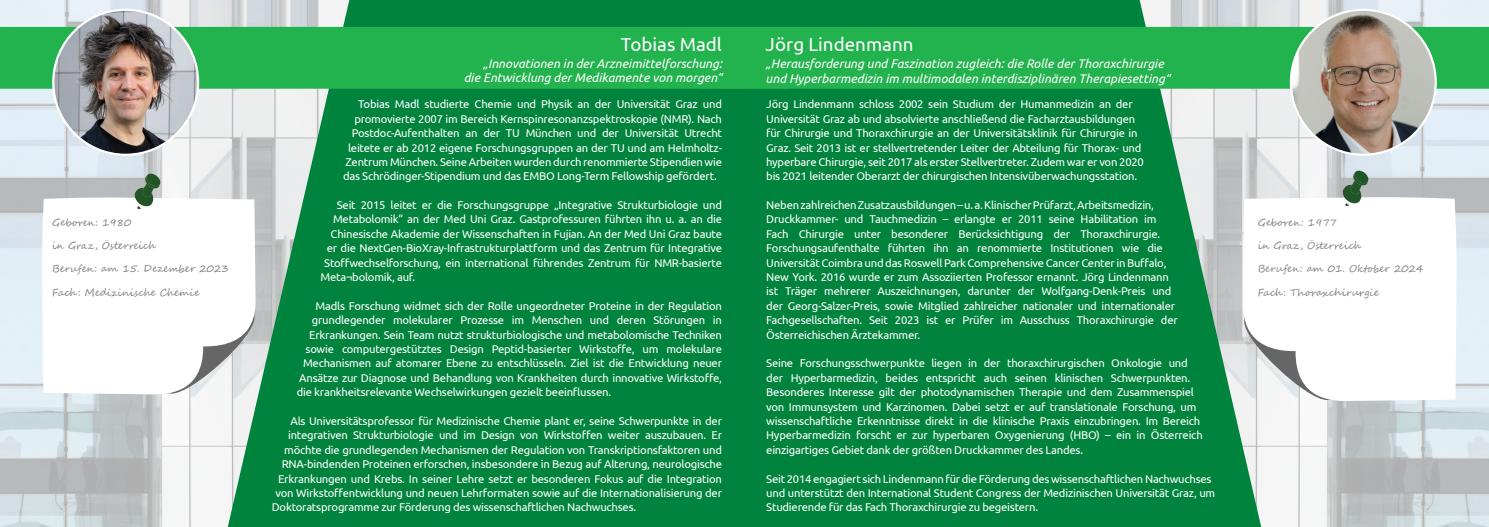
<style>
.page{position:relative;width:1489px;height:527px;background:#fff}
.page>*{position:absolute;margin:0;border:0;box-sizing:border-box;transform-origin:0 0}
.t1{font:18.75px "Ubuntu";color:#fff}
.t2{font:italic 12.5px "Ubuntu";color:#fff}
.t3{font:11.25px/14.4px "Ubuntu";letter-spacing:-.02em;color:#fff}
.t4{font:10px "Segoe Script";color:#7f8084}
</style>
<div class="page">
<img style="left:0;top:0;width:228px;height:526px">
<img style="left:1261px;top:0;width:227px;height:526px">
<svg style="left:228px;top:0;width:186px;height:526px;background:#359864"></svg>
<div style="left:414px;top:0;width:847px;height:526px;background:#00833d"></div>
<div style="left:0;top:27px;width:686px;height:62px;background:#22b24e"></div>
<div style="left:686px;top:27px;width:802px;height:62px;background:#22b24e"></div>
<img style="left:1290px;top:10px;width:145px;height:144px">
<img style="left:53px;top:10px;width:145px;height:145px;border-radius:72px">
<svg style="left:42px;top:197px;width:214px;height:198px"></svg>
<svg style="left:1242px;top:197px;width:214px;height:204px"></svg>
<svg style="left:134px;top:173px;width:27px;height:36px"></svg>
<svg style="left:1341px;top:170px;width:27px;height:36px"></svg>
<p class="t4" style="left:52px;top:214px;width:81px">Geboren: 1980</p>
<p class="t4" style="left:52px;top:237px;width:106px">in Graz, Österreich</p>
<p class="t4" style="left:52px;top:260px;width:178px">Berufen: am 15. Dezember 2023</p>
<p class="t4" style="left:52px;top:284px;width:149px">Fach: Medizinische Chemie</p>
<p class="t1" style="left:621px;top:33px;width:103px">Tobias Madl</p>
<p class="t1" style="left:765px;top:33px;width:149px">Jörg Lindenmann</p>
<p class="t2" style="left:483px;top:55px;width:241px">„Innovationen in der Arzneimittelforschung:</p>
<p class="t2" style="left:464px;top:70px;width:260px">die Entwicklung der Medikamente von morgen“</p>
<p class="t3" style="left:358px;top:97px;width:365px">Tobias Madl studierte Chemie und Physik an der Universität Graz und</p>
<p class="t3" style="left:354px;top:111px;width:369px">promovierte 2007 im Bereich Kernspinresonanzspektroskopie (NMR). Nach</p>
<p class="t3" style="left:352px;top:125px;width:372px">Postdoc-Aufenthalten an der TU München und der Universität Utrecht</p>
<p class="t3" style="left:348px;top:140px;width:375px">leitete er ab 2012 eigene Forschungsgruppen an der TU und am Helmholtz-</p>
<p class="t3" style="left:345px;top:154px;width:378px">Zentrum München. Seine Arbeiten wurden durch renommierte Stipendien wie</p>
<p class="t3" style="left:343px;top:168px;width:375px">das Schrödinger-Stipendium und das EMBO Long-Term Fellowship gefördert.</p>
<p class="t3" style="left:337px;top:197px;width:387px">Seit 2015 leitet er die Forschungsgruppe „Integrative Strukturbiologie und</p>
<p class="t3" style="left:333px;top:212px;width:390px">Metabolomik“ an der Med Uni Graz. Gastprofessuren führten ihn u. a. an die</p>
<p class="t3" style="left:330px;top:226px;width:393px">Chinesische Akademie der Wissenschaften in Fujian. An der Med Uni Graz baute</p>
<p class="t3" style="left:327px;top:240px;width:397px">er die NextGen-BioXray-Infrastrukturplattform und das Zentrum für Integrative</p>
<p class="t3" style="left:324px;top:255px;width:399px">Stoffwechselforschung, ein international führendes Zentrum für NMR-basierte</p>
<p class="t3" style="left:320px;top:269px;width:96px">Meta¬bolomik, auf.</p>
<p class="t3" style="left:315px;top:298px;width:408px">Madls Forschung widmet sich der Rolle ungeordneter Proteine in der Regulation</p>
<p class="t3" style="left:312px;top:312px;width:411px">grundlegender molekularer Prozesse im Menschen und deren Störungen in</p>
<p class="t3" style="left:309px;top:327px;width:414px">Erkrankungen. Sein Team nutzt strukturbiologische und metabolomische Techniken</p>
<p class="t3" style="left:305px;top:341px;width:418px">sowie computergestütztes Design Peptid-basierter Wirkstoffe, um molekulare</p>
<p class="t3" style="left:303px;top:355px;width:420px">Mechanismen auf atomarer Ebene zu entschlüsseln. Ziel ist die Entwicklung neuer</p>
<p class="t3" style="left:299px;top:370px;width:424px">Ansätze zur Diagnose und Behandlung von Krankheiten durch innovative Wirkstoffe,</p>
<p class="t3" style="left:297px;top:384px;width:316px">die krankheitsrelevante Wechselwirkungen gezielt beeinflussen.</p>
<p class="t3" style="left:290px;top:413px;width:433px">Als Universitätsprofessor für Medizinische Chemie plant er, seine Schwerpunkte in der</p>
<p class="t3" style="left:288px;top:427px;width:435px">integrativen Strukturbiologie und im Design von Wirkstoffen weiter auszubauen. Er</p>
<p class="t3" style="left:284px;top:442px;width:439px">möchte die grundlegenden Mechanismen der Regulation von Transkriptionsfaktoren und</p>
<p class="t3" style="left:282px;top:456px;width:442px">RNA-bindenden Proteinen erforschen, insbesondere in Bezug auf Alterung, neurologische</p>
<p class="t3" style="left:278px;top:470px;width:445px">Erkrankungen und Krebs. In seiner Lehre setzt er besonderen Fokus auf die Integration</p>
<p class="t3" style="left:275px;top:485px;width:448px">von Wirkstoffentwicklung und neuen Lehrformaten sowie auf die Internationalisierung der</p>
<p class="t3" style="left:272px;top:499px;width:366px">Doktoratsprogramme zur Förderung des wissenschaftlichen Nachwuchses.</p>
<p class="t2" style="left:765px;top:56px;width:400px">„Herausforderung und Faszination zugleich: die Rolle der Thoraxchirurgie</p>
<p class="t2" style="left:765px;top:71px;width:406px">und Hyperbarmedizin im multimodalen interdisziplinären Therapiesetting“</p>
<p class="t3" style="left:766px;top:97px;width:379px">Jörg Lindenmann schloss 2002 sein Studium der Humanmedizin an der Universität Graz ab und absolvierte anschließend die Facharztausbildungen für Chirurgie und Thoraxchirurgie an der Universitätsklinik für Chirurgie in Graz. Seit 2013 ist er stellvertretender Leiter der Abteilung für Thorax- und hyperbare Chirurgie, seit 2017 als erster Stellvertreter. Zudem war er von 2020 bis 2021 leitender Oberarzt der chirurgischen Intensivüberwachungsstation.</p>
<p class="t3" style="left:766px;top:197px;width:413px">Neben zahlreichen Zusatzausbildungen – u. a. Klinischer Prüfarzt, Arbeitsmedizin, Druckkammer- und Tauchmedizin – erlangte er 2011 seine Habilitation im Fach Chirurgie unter besonderer Berücksichtigung der Thoraxchirurgie.<br>Forschungsaufenthalte führten ihn an renommierte Institutionen wie die Universität Coimbra und das Roswell Park Comprehensive Cancer Center in Buffalo, New York. 2016 wurde er zum Assoziierten Professor ernannt. Jörg Lindenmann ist Träger mehrerer Auszeichnungen, darunter der Wolfgang-Denk-Preis und der Georg-Salzer-Preis, sowie Mitglied zahlreicher nationaler und internationaler Fachgesellschaften. Seit 2023 ist er Prüfer im Ausschuss Thoraxchirurgie der Österreichischen Ärztekammer.</p>
<p class="t3" style="left:766px;top:355px;width:438px">Seine Forschungsschwerpunkte liegen in der thoraxchirurgischen Onkologie und der Hyperbarmedizin, beides entspricht auch seinen klinischen Schwerpunkten.<br>Besonderes Interesse gilt der photodynamischen Therapie und dem Zusammenspiel von Immunsystem und Karzinomen. Dabei setzt er auf translationale Forschung, um wissenschaftliche Erkenntnisse direkt in die klinische Praxis einzubringen. Im Bereich Hyperbarmedizin forscht er zur hyperbaren Oxygenierung (HBO) – ein in Österreich einzigartiges Gebiet dank der größten Druckkammer des Landes.</p>
<p class="t3" style="left:766px;top:470px;width:450px">Seit 2014 engagiert sich Lindenmann für die Förderung des wissenschaftlichen Nachwuchses und unterstützt den International Student Congress der Medizinischen Universität Graz, um<br>Studierende für das Fach Thoraxchirurgie zu begeistern.</p>
<p class="t4" style="left:1257px;top:214px;width:81px">Geboren: 1977</p>
<p class="t4" style="left:1257px;top:237px;width:106px">in Graz, Österreich</p>
<p class="t4" style="left:1257px;top:260px;width:167px">Berufen: am 01. Oktober 2024</p>
<p class="t4" style="left:1257px;top:284px;width:123px">Fach: Thoraxchirurgie</p>
</div>
